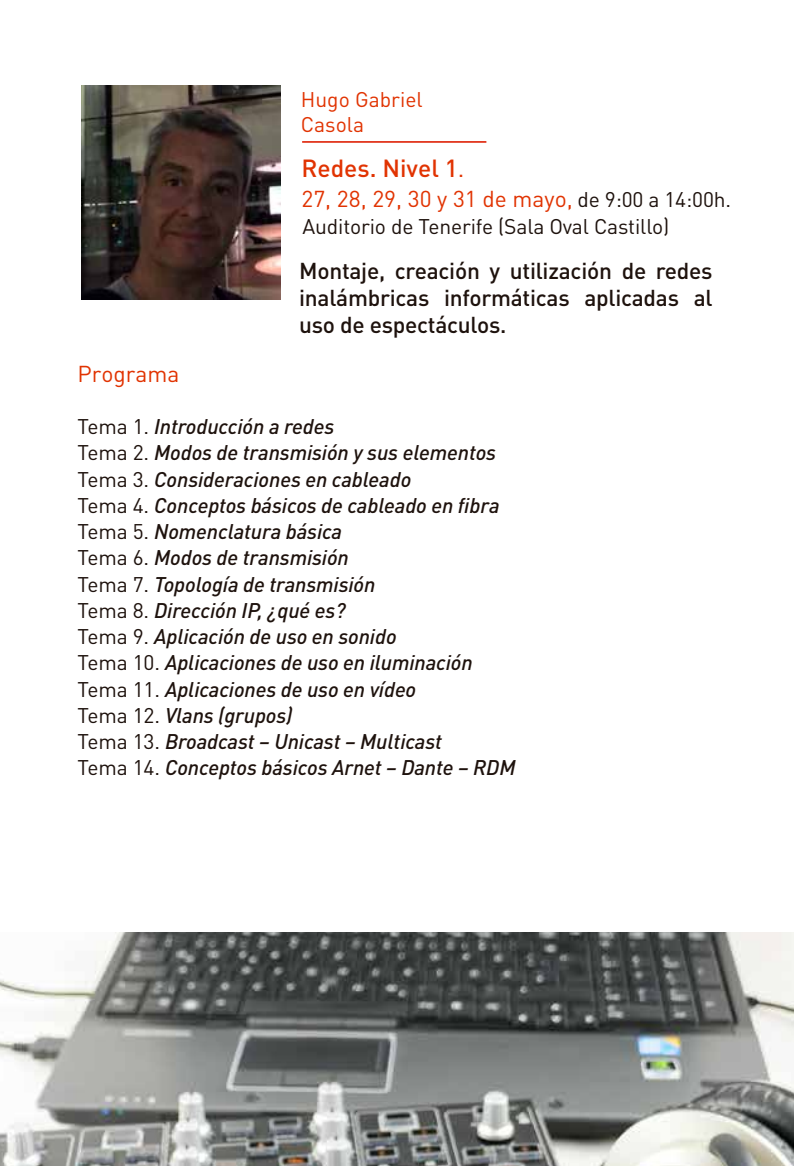
<style>
.page{position:relative;width:794px;height:1166px;background:#fff}
.page>*{position:absolute;margin:0;border:0;box-sizing:border-box;transform-origin:0 0}
.t1{font:500 24.5px "DIN Pro";color:#e13302}
.t2{font:500 22.75px/27.3px "DIN Pro";letter-spacing:-.01em;color:#1e120d;text-align:justify}
.t3{font:22.75px "DIN Pro";color:#e13302}
.t4{font:italic 500 21px/26.2px "DIN Pro";letter-spacing:-.005em;color:#1e120d}
.t5{font:21px "DIN Pro";letter-spacing:-.005em;color:#1e120d}
.t6{font:21px/25.2px "DIN Pro";color:#e13302}
.s1{font-weight:400}
.s2{font-size:21px;color:#1e120d}
.s3{font-weight:400;font-style:normal}
</style>
<div class="page">
<hr style="left:302px;top:141px;width:184px;height:2px;background:#e13219">
<img style="left:81px;top:86px;width:200px;height:213px">
<img style="left:0;top:932px;width:794px;height:234px">
<p class="t6" style="left:301px;top:85px;width:123px">Hugo Gabriel<br>Casola</p>
<p class="t1" style="left:301px;top:148px;width:164px">Redes. Nivel 1<span class="s1">.</span></p>
<p class="t3" style="left:301px;top:182px;width:431px">27, 28, 29, 30 y 31 de mayo, <span class="s2">de 9:00 a 14:00h.</span></p>
<p class="t5" style="left:303px;top:210px;width:368px">Auditorio de Tenerife (Sala Oval Castillo)</p>
<p class="t2" style="left:299px;top:254px;width:415px">Montaje, creación y utilización de redes inalámbricas informáticas aplicadas al uso de espectáculos.</p>
<p class="t3" style="left:77px;top:356px;width:103px">Programa</p>
<p class="t4" style="left:77px;top:411px;width:439px"><span class="s3">Tema 1.</span> Introducción a redes<br><span class="s3">Tema 2.</span> Modos de transmisión y sus elementos <span class="s3">Tema 3.</span> Consideraciones en cableado<br><span class="s3">Tema 4.</span> Conceptos básicos de cableado en fibra <span class="s3">Tema 5.</span> Nomenclatura básica<br><span class="s3">Tema 6.</span> Modos de transmisión<br><span class="s3">Tema 7.</span> Topología de transmisión<br><span class="s3">Tema 8.</span> Dirección IP, ¿qué es?<br><span class="s3">Tema 9.</span> Aplicación de uso en sonido<br><span class="s3">Tema 10.</span> Aplicaciones de uso en iluminación <span class="s3">Tema 11.</span> Aplicaciones de uso en vídeo<br><span class="s3">Tema 12.</span> Vlans (grupos)<br><span class="s3">Tema 13.</span> Broadcast – Unicast – Multicast<br><span class="s3">Tema 14.</span> Conceptos básicos Arnet – Dante – RDM</p>
</div>
